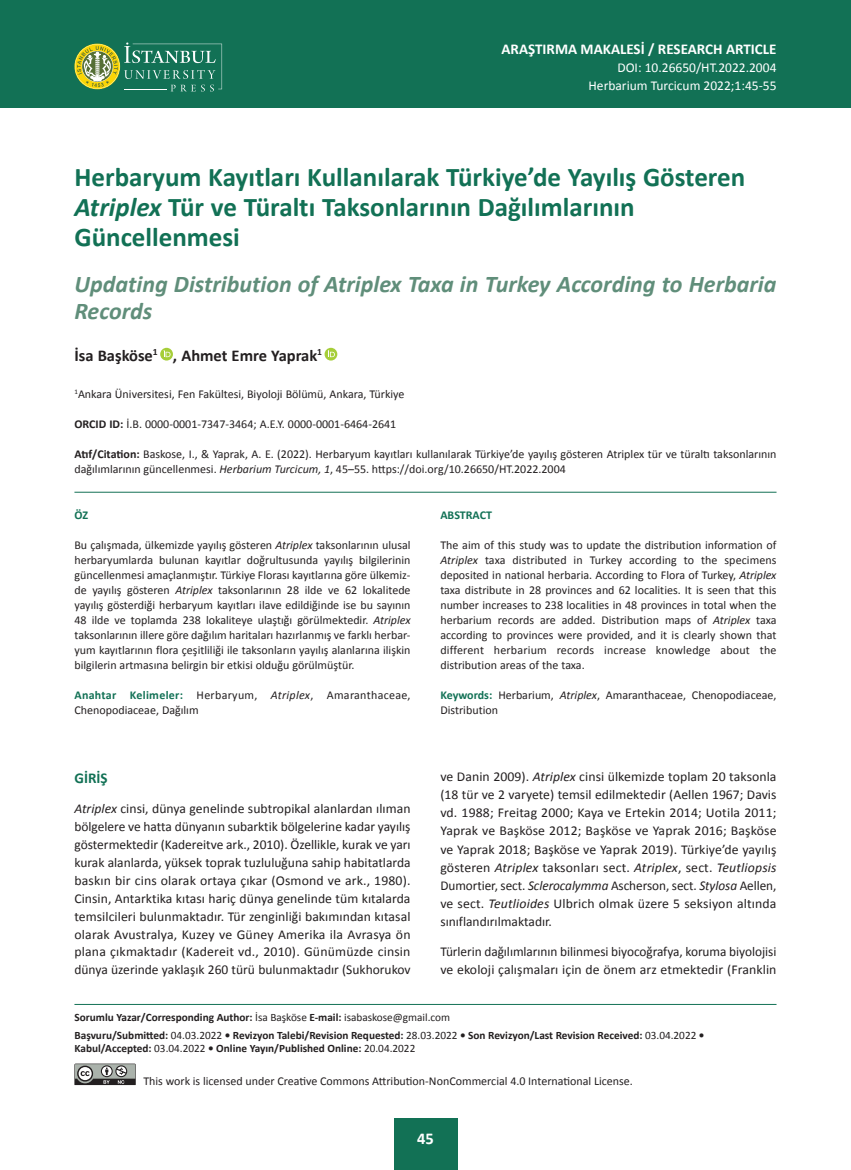
<style>
.page{position:relative;width:851px;height:1170px;background:#fff}
.page>*{position:absolute;margin:0;border:0;box-sizing:border-box;transform-origin:0 0}
.t1{font:700 27px/30px "Calibri";color:#127155}
.t2{font:italic 700 24px/27px "Calibri";color:#608e7a}
.t3{font:700 16.5px "Calibri";color:#231f20}
.t4{font:700 16.5px "Calibri";color:#fff}
.t5{font:700 15px "Calibri";color:#fff}
.t6{font:700 15px "Calibri";color:#127155}
.t7{font:13.5px/17.9px "Calibri";color:#231f20;text-align:justify}
.t8{font:13.5px/18px "Calibri";color:#fff;text-align:right}
.t9{font:12px/15px "Calibri";color:#231f20}
.t10{font:700 12px "Calibri";color:#127155}
.t11{font:700 11.25px/17.7px "Calibri";color:#231f20}
.s1{font-style:italic}
.s2{font-weight:700}
.s3{font-weight:700;color:#127155}
.s4{font-weight:400}
</style>
<div class="page">
<div style="left:393px;top:1118px;width:64px;height:51px;background:#127155"></div>
<div style="left:0;top:0;width:850px;height:107px;background:#127155"></div>
<svg style="left:160px;top:348px;width:13px;height:12px"></svg>
<svg style="left:163px;top:350px;width:7px;height:7px"></svg>
<svg style="left:324px;top:348px;width:13px;height:12px"></svg>
<svg style="left:328px;top:350px;width:7px;height:7px"></svg>
<hr style="left:74px;top:1003px;width:702px;height:1px;background:#127155">
<hr style="left:74px;top:492px;width:702px;height:1px;background:#127155">
<svg style="left:74px;top:1063px;width:62px;height:21px"></svg>
<svg style="left:74px;top:43px;width:148px;height:49px"></svg>
<p class="t5" style="left:501px;top:39px;width:276px">ARAŞTIRMA MAKALESİ / RESEARCH ARTICLE</p>
<p class="t8" style="left:588px;top:58px;width:189px">DOI: 10.26650/HT.2022.2004<br>Herbarium Turcicum 2022;1:45-55</p>
<h1 class="t1" style="left:74px;top:162px;width:672px">Herbaryum Kayıtları Kullanılarak Türkiye’de Yayılış Gösteren<br><span class="s1">Atriplex</span> Tür ve Türaltı Taksonlarının Dağılımlarının<br>Güncellenmesi</h1>
<h2 class="t2" style="left:74px;top:270px;width:703px">Updating Distribution of Atriplex Taxa in Turkey According to Herbaria<br>Records</h2>
<h3 class="t3" style="left:74px;top:344px;width:249px">İsa Başköse<sup>1</sup> , Ahmet Emre Yaprak<sup>1</sup></h3>
<p class="t9" style="left:74px;top:386px;width:331px"><sup>1</sup>Ankara Üniversitesi, Fen Fakültesi, Biyoloji Bölümü, Ankara, Türkiye</p>
<p class="t9" style="left:74px;top:416px;width:323px"><span class="s2">ORCID ID:</span> İ.B. 0000-0001-7347-3464; A.E.Y. 0000-0001-6464-2641</p>
<p class="t9" style="left:74px;top:446px;width:703px"><span class="s2">Atıf/Citation:</span> Baskose, I., &amp; Yaprak, A. E. (2022). Herbaryum kayıtları kullanılarak Türkiye’de yayılış gösteren Atriplex tür ve türaltı taksonlarının dağılımlarının güncellenmesi. <span class="s1">Herbarium Turcicum, 1</span>, 45–55. https://doi.org/10.26650/HT.2022.2004</p>
<p class="t10" style="left:74px;top:507px;width:15px">ÖZ</p>
<p class="t9" style="left:74px;top:538px;width:337px;text-align:justify">Bu çalışmada, ülkemizde yayılış gösteren <span class="s1">Atriplex</span> taksonlarının ulusal herbaryumlarda bulunan kayıtlar doğrultusunda yayılış bilgilerinin güncellenmesi amaçlanmıştır. Türkiye Florası kayıtlarına göre ülkemiz&shy;de yayılış gösteren <span class="s1">Atriplex</span> taksonlarının 28 ilde ve 62 lokalitede yayılış gösterdiği herbaryum kayıtları ilave edildiğinde ise bu sayının 48 ilde ve toplamda 238 lokaliteye ulaştığı görülmektedir. <span class="s1">Atriplex </span>taksonlarının illere göre dağılım haritaları hazırlanmış ve farklı herbar&shy;yum kayıtlarının flora çeşitliliği ile taksonların yayılış alanlarına ilişkin bilgilerin artmasına belirgin bir etkisi olduğu görülmüştür.</p>
<p class="t9" style="left:74px;top:688px;width:337px"><span class="s3">Anahtar Kelimeler:</span> Herbaryum, <span class="s1">Atriplex</span>, Amaranthaceae,<br>Chenopodiaceae, Dağılım</p>
<p class="t6" style="left:74px;top:768px;width:35px">GİRİŞ</p>
<p class="t7" style="left:74px;top:799px;width:337px"><span class="s1">Atriplex</span> cinsi, dünya genelinde subtropikal alanlardan ılıman bölgelere ve hatta dünyanın subarktik bölgelerine kadar yayılış göstermektedir (Kadereitve ark., 2010). Özellikle, kurak ve yarı kurak alanlarda, yüksek toprak tuzluluğuna sahip habitatlarda baskın bir cins olarak ortaya çıkar (Osmond ve ark., 1980).<br>Cinsin, Antarktika kıtası hariç dünya genelinde tüm kıtalarda temsilcileri bulunmaktadır. Tür zenginliği bakımından kıtasal olarak Avustralya, Kuzey ve Güney Amerika ila Avrasya ön plana çıkmaktadır (Kadereit vd., 2010). Günümüzde cinsin dünya üzerinde yaklaşık 260 türü bulunmaktadır (Sukhorukov</p>
<p class="t10" style="left:440px;top:507px;width:53px">ABSTRACT</p>
<p class="t9" style="left:440px;top:538px;width:337px;text-align:justify">The aim of this study was to update the distribution information of <span class="s1">Atriplex</span> taxa distributed in Turkey according to the specimens deposited in national herbaria. According to Flora of Turkey, <span class="s1">Atriplex </span>taxa distribute in 28 provinces and 62 localities. It is seen that this number increases to 238 localities in 48 provinces in total when the herbarium records are added. Distribution maps of <span class="s1">Atriplex</span> taxa according to provinces were provided, and it is clearly shown that different herbarium records increase knowledge about the distribution areas of the taxa.</p>
<p class="t9" style="left:440px;top:688px;width:337px"><span class="s3">Keywords:</span> Herbarium, <span class="s1">Atriplex</span>, Amaranthaceae, Chenopodiaceae,<br>Distribution</p>
<p class="t7" style="left:440px;top:768px;width:337px">ve Danin 2009). <span class="s1">Atriplex</span> cinsi ülkemizde toplam 20 taksonla (18 tür ve 2 varyete) temsil edilmektedir (Aellen 1967; Davis vd. 1988; Freitag 2000; Kaya ve Ertekin 2014; Uotila 2011; Yaprak ve Başköse 2012; Başköse ve Yaprak 2016; Başköse ve Yaprak 2018; Başköse ve Yaprak 2019). Türkiye’de yayılış gösteren <span class="s1">Atriplex</span> taksonları sect. <span class="s1">Atriplex</span>, sect. <span class="s1">Teutliopsis </span>Dumortier, sect. <span class="s1">Sclerocalymma</span> Ascherson, sect. <span class="s1">Stylosa</span> Aellen, ve sect. <span class="s1">Teutlioides</span> Ulbrich olmak üzere 5 seksiyon altında sınıflandırılmaktadır.</p>
<p class="t7" style="left:440px;top:942px;width:337px">Türlerin dağılımlarının bilinmesi biyocoğrafya, koruma biyolojisi ve ekoloji çalışmaları için de önem arz etmektedir (Franklin</p>
<p class="t11" style="left:74px;top:1008px;width:631px">Sorumlu Yazar/Corresponding Author: <span class="s4">İsa Başköse</span> E-mail: <span class="s4">isabaskose@gmail.com<br></span>Başvuru/Submitted: <span class="s4">04.03.2022</span> • Revizyon Talebi/Revision Requested: <span class="s4">28.03.2022</span> • Son Revizyon/Last Revision Received: <span class="s4">03.04.2022</span> •</p>
<p class="t11" style="left:74px;top:1039px;width:342px">Kabul/Accepted: <span class="s4">03.04.2022</span> • Online Yayın/Published Online: <span class="s4">20.04.2022</span></p>
<p class="t9" style="left:143px;top:1073px;width:491px">This work is licensed under Creative Commons Attribution-NonCommercial 4.0 International License.</p>
<h3 class="t4" style="left:417px;top:1127px;width:18px">45</h3>
</div>
